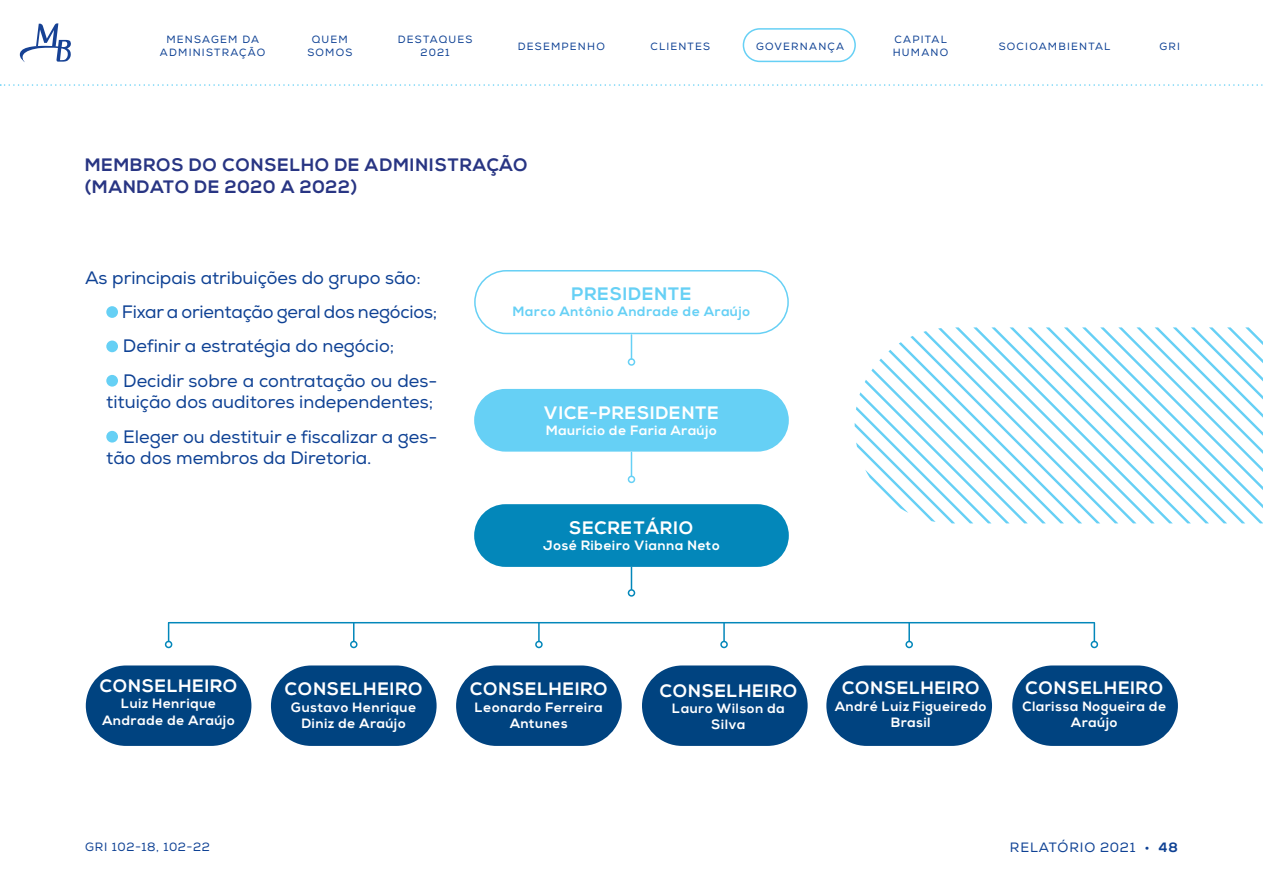
<style>
.page{position:relative;width:1263px;height:893px;background:#fff}
.page>*{position:absolute;margin:0;border:0;box-sizing:border-box;transform-origin:0 0}
.t1{font:18px/34.3px "Nexa";color:#0e4194}
.t2{font:700 18px "Nexa";letter-spacing:.05em;color:#fff}
.t3{font:700 18px/21.6px "Nexa";letter-spacing:.05em;color:#283583}
.t4{font:700 18px "Nexa";letter-spacing:.05em;color:#66d0f5}
.t5{font:700 13.5px/16.2px "Nexa";letter-spacing:.05em;color:#fff;text-align:center}
.t6{font:700 13.5px "Nexa";letter-spacing:.05em;color:#66d0f5}
.t7{font:13.5px "Nexa";letter-spacing:.065em;color:#0e4194}
.t8{font:12px "Nexa";letter-spacing:.05em;color:#0e4194}
.t9{font:10.5px/12.6px "Nexa";letter-spacing:.115em;color:#0e4194;text-align:center}
.s1{font-weight:700}
</style>
<div class="page">
<svg style="left:19px;top:23px;width:52px;height:39px"></svg>
<svg style="left:0;top:84px;width:1263px;height:2px"></svg>
<div style="left:86px;top:665px;width:165px;height:81px;background:#004380;border-radius:40px"></div>
<div style="left:826px;top:665px;width:166px;height:81px;background:#004380;border-radius:40px"></div>
<div style="left:271px;top:665px;width:166px;height:81px;background:#004380;border-radius:40px"></div>
<div style="left:456px;top:665px;width:166px;height:81px;background:#004380;border-radius:40px"></div>
<div style="left:642px;top:665px;width:166px;height:81px;background:#004380;border-radius:40px"></div>
<div style="left:1012px;top:665px;width:166px;height:81px;background:#004380;border-radius:40px"></div>
<div style="left:474px;top:389px;width:315px;height:63px;background:#66d0f5;border-radius:31px"></div>
<svg style="left:631px;top:452px;width:1px;height:24px"></svg>
<div style="left:628px;top:476px;width:7px;height:7px;border:2px solid #66d0f5;border-radius:50%"></div>
<div style="left:474px;top:270px;width:315px;height:64px;border:2px solid #66d0f5;border-radius:31px"></div>
<svg style="left:631px;top:335px;width:1px;height:23px"></svg>
<div style="left:628px;top:358px;width:7px;height:8px;border:2px solid #66d0f5;border-radius:50%"></div>
<svg style="left:168px;top:623px;width:1px;height:18px"></svg>
<div style="left:165px;top:641px;width:7px;height:7px;border:2px solid #0387ba;border-radius:50%"></div>
<div style="left:474px;top:504px;width:315px;height:63px;background:#0387ba;border-radius:31px"></div>
<svg style="left:631px;top:567px;width:1px;height:22px"></svg>
<div style="left:628px;top:589px;width:7px;height:8px;border:2px solid #0387ba;border-radius:50%"></div>
<svg style="left:723px;top:623px;width:2px;height:18px"></svg>
<div style="left:720px;top:641px;width:8px;height:7px;border:2px solid #0387ba;border-radius:50%"></div>
<hr style="left:169px;top:622px;width:924px;height:1px;background:#0387ba">
<svg style="left:1093px;top:623px;width:2px;height:18px"></svg>
<div style="left:1090px;top:641px;width:8px;height:7px;border:2px solid #0387ba;border-radius:50%"></div>
<svg style="left:353px;top:623px;width:1px;height:18px"></svg>
<div style="left:350px;top:641px;width:7px;height:7px;border:2px solid #0387ba;border-radius:50%"></div>
<svg style="left:538px;top:623px;width:2px;height:18px"></svg>
<div style="left:535px;top:641px;width:8px;height:7px;border:2px solid #0387ba;border-radius:50%"></div>
<svg style="left:908px;top:623px;width:2px;height:18px"></svg>
<div style="left:905px;top:641px;width:8px;height:7px;border:2px solid #0387ba;border-radius:50%"></div>
<div style="left:106px;top:306px;width:12px;height:12px;background:#66d0f5;border-radius:50%"></div>
<div style="left:106px;top:341px;width:12px;height:11px;background:#66d0f5;border-radius:50%"></div>
<div style="left:106px;top:375px;width:12px;height:12px;background:#66d0f5;border-radius:50%"></div>
<div style="left:106px;top:431px;width:12px;height:12px;background:#66d0f5;border-radius:50%"></div>
<svg style="left:855px;top:327px;width:408px;height:196px"></svg>
<div style="left:743px;top:28px;width:113px;height:34px;border:2px solid #66d0f5;border-radius:16px"></div>
<p class="t9" style="left:160px;top:34px;width:107px">MENSAGEM DA<br>ADMINISTRAÇÃO</p>
<p class="t9" style="left:307px;top:34px;width:47px">QUEM<br>SOMOS</p>
<p class="t9" style="left:398px;top:34px;width:76px">DESTAQUES<br>2021</p>
<p class="t9" style="left:518px;top:40px;width:88px">DESEMPENHO</p>
<p class="t9" style="left:650px;top:40px;width:61px">CLIENTES</p>
<p class="t9" style="left:756px;top:40px;width:89px">GOVERNANÇA</p>
<p class="t9" style="left:893px;top:34px;width:57px;text-align:left">CAPITAL<br>HUMANO</p>
<p class="t9" style="left:999px;top:40px;width:113px">SOCIOAMBIENTAL</p>
<p class="t3" style="left:85px;top:155px;width:444px">MEMBROS DO CONSELHO DE ADMINISTRAÇÃO (MANDATO DE 2020 A 2022)</p>
<p class="t1" style="left:122px;top:261px;width:317px;text-indent:-37px">As principais atribuições do grupo são:<br>Fixar a orientação geral dos negócios; Definir a estratégia do negócio; Decidir sobre a contratação ou des-</p>
<p class="t1" style="left:106px;top:385px;width:333px;text-align:right">tituição dos auditores independentes;<br>Eleger ou destituir e fiscalizar a ges-</p>
<p class="t1" style="left:106px;top:441px;width:267px">tão dos membros da Diretoria.</p>
<p class="t4" style="left:571px;top:283px;width:121px">PRESIDENTE</p>
<p class="t6" style="left:513px;top:303px;width:239px">Marco Antônio Andrade de Araújo</p>
<p class="t2" style="left:544px;top:402px;width:176px">VICE-PRESIDENTE</p>
<p class="t5" style="left:546px;top:423px;width:172px">Maurício de Faria Araújo</p>
<p class="t2" style="left:570px;top:518px;width:125px">SECRETÁRIO</p>
<p class="t5" style="left:543px;top:538px;width:178px">José Ribeiro Vianna Neto</p>
<p class="t9" style="left:1159px;top:40px;width:22px">GRI</p>
<p class="t2" style="left:100px;top:676px;width:139px">CONSELHEIRO</p>
<p class="t5" style="left:102px;top:696px;width:134px">Luiz Henrique<br>Andrade de Araújo</p>
<p class="t8" style="left:85px;top:840px;width:126px">GRI 102-18, 102-22</p>
<p class="t2" style="left:285px;top:679px;width:139px">CONSELHEIRO</p>
<p class="t5" style="left:291px;top:699px;width:126px">Gustavo Henrique<br>Diniz de Araújo</p>
<p class="t2" style="left:470px;top:679px;width:139px">CONSELHEIRO</p>
<p class="t5" style="left:475px;top:699px;width:129px">Leonardo Ferreira<br>Antunes</p>
<p class="t2" style="left:660px;top:680px;width:139px">CONSELHEIRO</p>
<p class="t5" style="left:672px;top:700px;width:114px">Lauro Wilson da<br>Silva</p>
<p class="t2" style="left:842px;top:678px;width:139px">CONSELHEIRO</p>
<p class="t5" style="left:835px;top:698px;width:153px">André Luiz Figueiredo<br>Brasil</p>
<p class="t2" style="left:1025px;top:678px;width:139px">CONSELHEIRO</p>
<p class="t5" style="left:1022px;top:698px;width:145px">Clarissa Nogueira de<br>Araújo</p>
<p class="t7" style="left:1010px;top:839px;width:170px">RELATÓRIO 2021 • <span class="s1">48</span></p>
</div>
